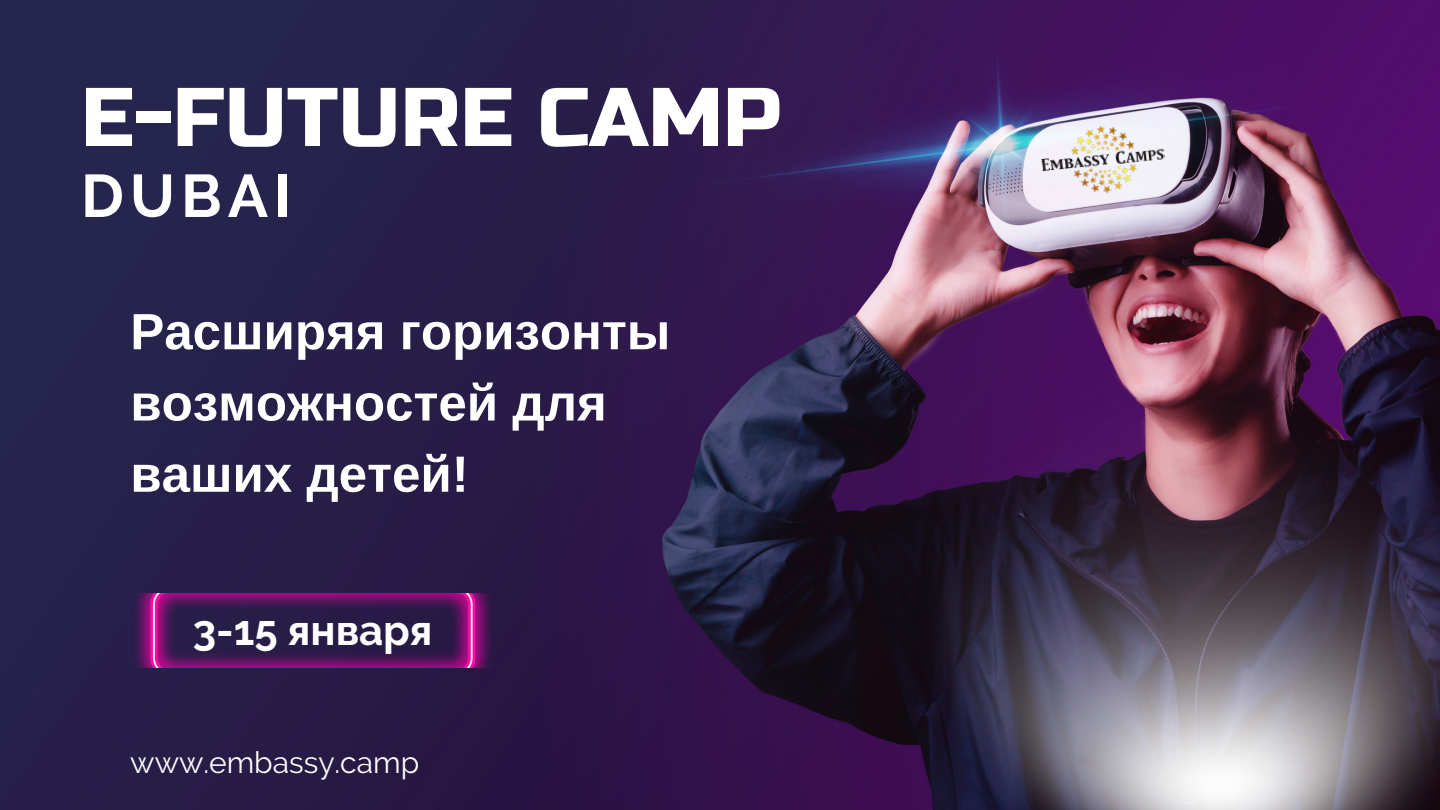
<style>
.page{position:relative;width:1440px;height:810px;background:#fff}
.page>*{position:absolute;margin:0;border:0;box-sizing:border-box;transform-origin:0 0}
.t1{font:83px "Russo One";color:#fff}
.t2{font:700 60px "Raleway";letter-spacing:.1em;color:#fff}
.t3{font:700 51px/71.2px "Arimo";color:#fff}
.t4{font:700 42px "Raleway";color:#fff}
.t5{font:30px "Raleway";color:#fff}
</style>
<div class="page">
<img style="left:0;top:0;width:1440px;height:810px">
<img style="left:130px;top:594px;width:366px;height:73px">
<img style="left:911px;top:306px;width:529px;height:504px">
<img style="left:1039px;top:120px;width:129px;height:80px">
<p class="t1" style="left:81px;top:69px;width:702px">E-FUTURE CAMP</p>
<p class="t2" style="left:81px;top:161px;width:212px">DUBAI</p>
<p class="t3" style="left:130px;top:296px;width:542px">Расширяя горизонты возможностей для ваших детей!</p>
<p class="t4" style="left:193px;top:605px;width:241px">3-15 января</p>
<p class="t5" style="left:130px;top:744px;width:290px">www.embassy.camp</p>
</div>
